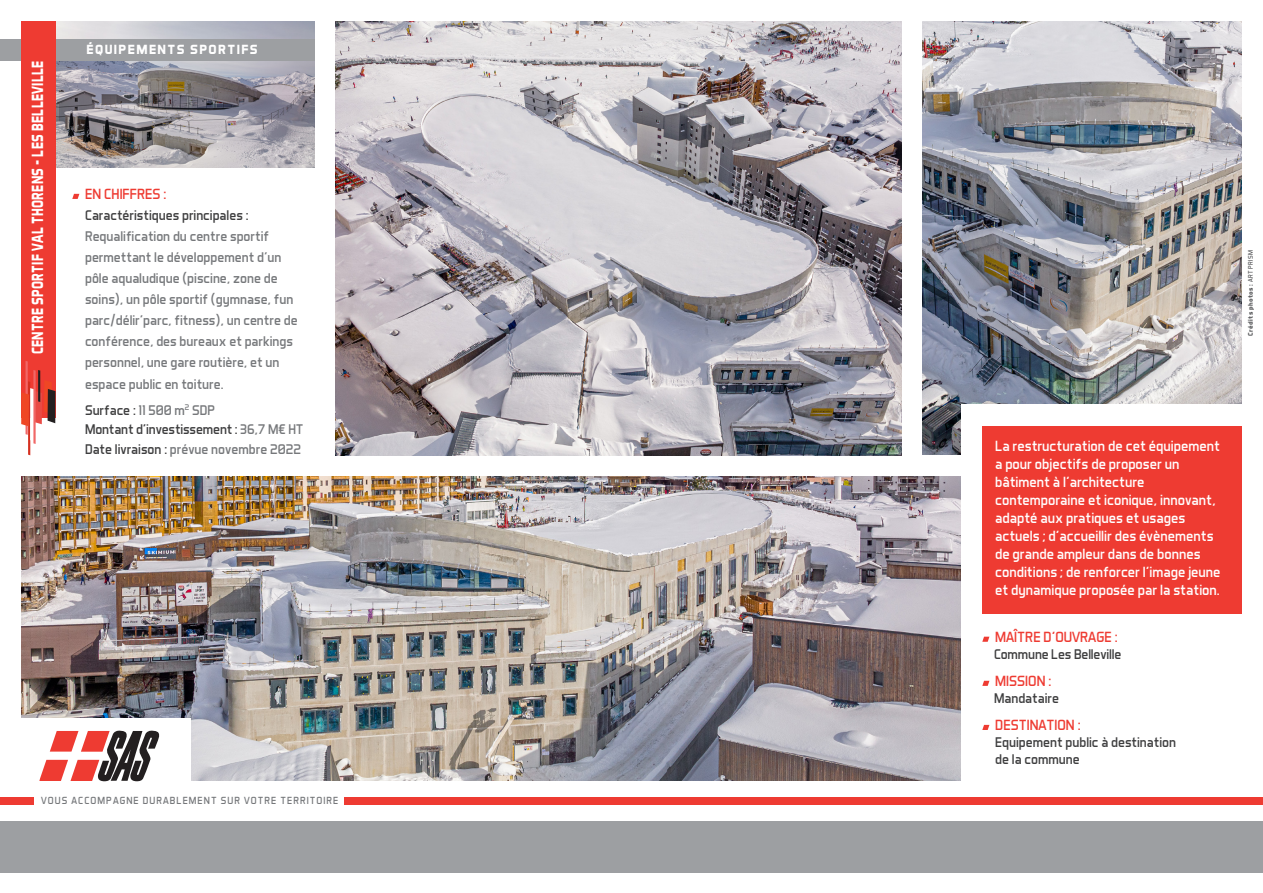
<style>
.page{position:relative;width:1263px;height:893px;background:#fff}
.page>*{position:absolute;margin:0;border:0;box-sizing:border-box;transform-origin:0 0}
.t1{font:700 16.5px "Aero Matics";letter-spacing:.02em;color:#fff;scale:.8 1}
.t2{font:15px/18px "Aero Matics";color:#fff}
.t3{font:15px "Aero Matics";color:#ee3b32}
.t4{font:14.25px/21px "Aero Matics";color:#76787b}
.t5{font:14.25px/17.1px "Aero Matics";color:#3e3e3f}
._01-Nom_Modéle{font:700 13.5px "Aero Matics";letter-spacing:.1em;color:#fff}
.t6{font:10.5px "Aero Matics";letter-spacing:.1em;color:#76787b}
.t7{font:700 6.75px "Aero Matics";letter-spacing:.06em;color:#57585a}
.s1{color:#3e3e3f}
.s2{color:#76787b}
.s3{font-weight:400}
</style>
<div class="page">
<img style="left:55px;top:21px;width:260px;height:147px">
<div style="left:0;top:39px;width:315px;height:21px;background:#9d9fa2"></div>
<img style="left:21px;top:476px;width:940px;height:305px">
<img style="left:336px;top:21px;width:565px;height:434px">
<img style="left:923px;top:21px;width:319px;height:434px">
<div style="left:0;top:821px;width:1263px;height:52px;background:#9d9fa2"></div>
<div style="left:961px;top:404px;width:282px;height:417px;background:#fff"></div>
<div style="left:21px;top:719px;width:170px;height:76px;background:#fff"></div>
<div style="left:344px;top:797px;width:919px;height:7px;background:#ee3b32"></div>
<div style="left:0;top:797px;width:34px;height:7px;background:#ee3b32"></div>
<div style="left:21px;top:21px;width:34px;height:397px;background:#ee3b32"></div>
<svg style="left:21px;top:361px;width:34px;height:94px"></svg>
<svg style="left:39px;top:730px;width:121px;height:51px"></svg>
<div style="left:982px;top:426px;width:260px;height:187px;background:#ee3b32"></div>
<svg style="left:982px;top:637px;width:7px;height:5px"></svg>
<svg style="left:982px;top:681px;width:7px;height:5px"></svg>
<svg style="left:982px;top:725px;width:7px;height:5px"></svg>
<svg style="left:72px;top:194px;width:7px;height:5px"></svg>
<p class="t1" style="left:28px;top:354px;width:369px;rotate:-90deg">CENTRE SPORTIF VAL THORENS – LES BELLEVILLE</p>
<p class="_01-Nom_Modéle" style="left:87px;top:42px;width:173px">ÉQUIPEMENTS SPORTIFS</p>
<p class="t3" style="left:85px;top:185px;width:83px">EN CHIFFRES :</p>
<p class="t5" style="left:85px;top:206px;width:165px">Caractéristiques principales :</p>
<p class="t4" style="left:85px;top:225px;width:214px">Requalification du centre sportif permettant le développement d’un pôle aqualudique (piscine, zone de soins), un pôle sportif (gymnase, fun parc/délir’parc, fitness), un centre de conférence, des bureaux et parkings personnel, une gare routière, et un</p>
<p class="t4" style="left:85px;top:374px;width:140px">espace public en toiture.</p>
<p class="t4" style="left:85px;top:399px;width:132px"><span class="s1">Surface :</span> 11 500 m<sup>2</sup> SDP</p>
<p class="t5" style="left:85px;top:421px;width:220px">Montant d’investissement : <span class="s2">36,7 M€ HT</span></p>
<p class="t4" style="left:85px;top:438px;width:217px"><span class="s1">Date livraison :</span> prévue novembre 2022</p>
<p class="t6" style="left:41px;top:794px;width:299px">VOUS ACCOMPAGNE DURABLEMENT SUR VOTRE TERRITOIRE</p>
<p class="t7" style="left:1246px;top:336px;width:87px;rotate:-90deg">Crédits photos : <span class="s3">ART PRISM</span></p>
<p class="t2" style="left:995px;top:437px;width:227px">La restructuration de cet équipement a pour objectifs de proposer un bâtiment à l’architecture contemporaine et iconique, innovant, adapté aux pratiques et usages actuels ; d’accueillir des évènements de grande ampleur dans de bonnes conditions ; de renforcer l’image jeune et dynamique proposée par la station.</p>
<p class="t3" style="left:995px;top:628px;width:124px">MAÎTRE D’OUVRAGE :</p>
<p class="t5" style="left:994px;top:645px;width:129px">Commune Les Belleville</p>
<p class="t3" style="left:995px;top:672px;width:58px">MISSION :</p>
<p class="t5" style="left:994px;top:689px;width:67px">Mandataire</p>
<p class="t3" style="left:995px;top:716px;width:87px">DESTINATION :</p>
<p class="t5" style="left:995px;top:733px;width:182px">Equipement public à destination de la commune</p>
</div>
